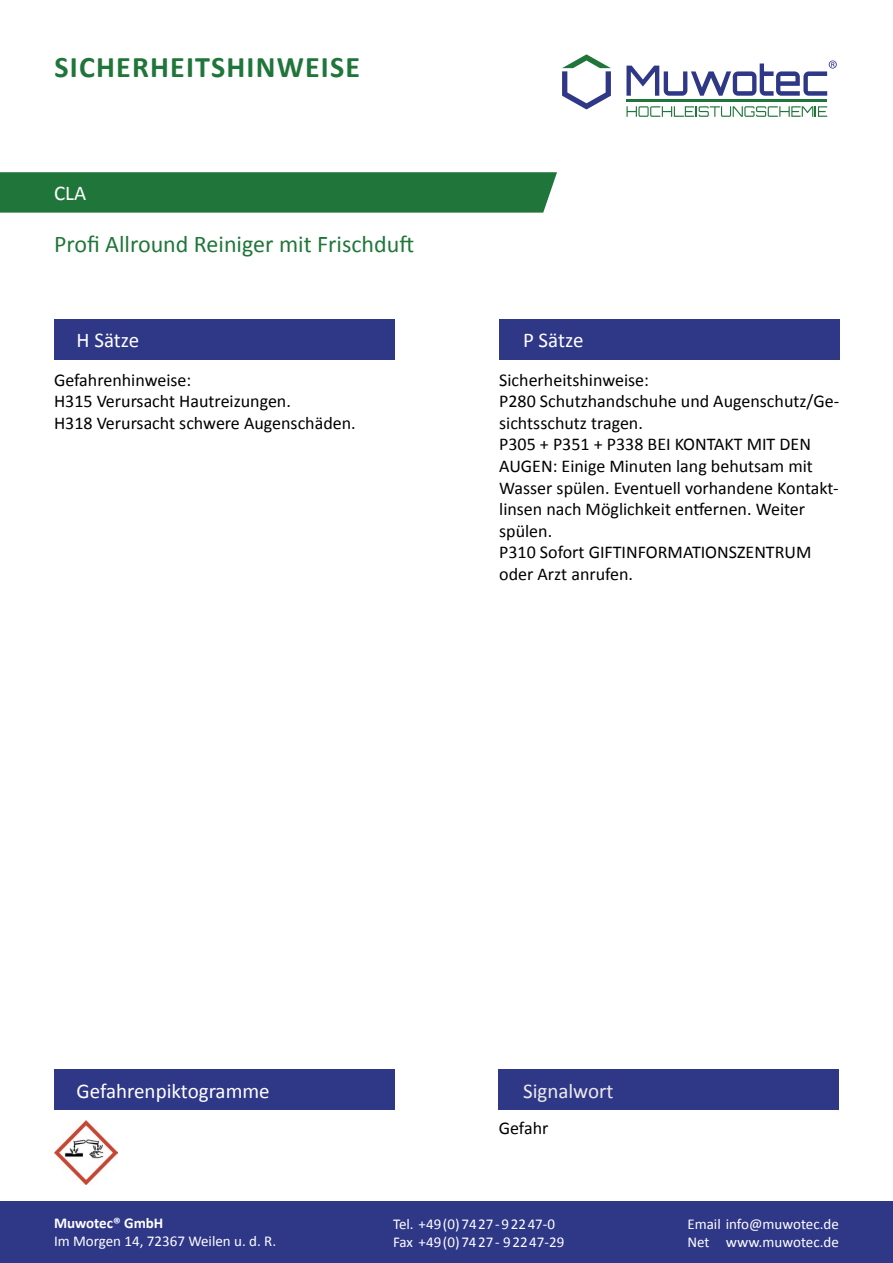
<style>
.page{position:relative;width:893px;height:1263px;background:#fff}
.page>*{position:absolute;margin:0;border:0;box-sizing:border-box;transform-origin:0 0}
.t1{font:700 30px "Calibri";letter-spacing:.04em;color:#20763a}
.t2{font:24px "Calibri";color:#20763a}
.t3{font:21px "Calibri";color:#fff}
.t4{font:21px "Calibri";color:#ececec}
.t5{font:18px/21.6px "Calibri";color:#000}
.t6{font:15px/18px "Calibri";color:#fff}
.t7{font:700 15px "Calibri";color:#fff}
</style>
<div class="page">
<div style="left:54px;top:319px;width:340px;height:40px;background:#2f3787"></div>
<div style="left:499px;top:319px;width:340px;height:40px;background:#2f3787"></div>
<div style="left:499px;top:1069px;width:340px;height:41px;background:#2f3787"></div>
<div style="left:0;top:172px;width:557px;height:41px;background:#20763a"></div>
<div style="left:54px;top:1069px;width:340px;height:41px;background:#2f3787"></div>
<svg style="left:562px;top:54px;width:49px;height:55px"></svg>
<hr style="left:626px;top:100px;width:201px;height:2px;background:#20763a">
<svg style="left:626px;top:106px;width:201px;height:11px"></svg>
<svg style="left:626px;top:60px;width:211px;height:36px"></svg>
<img style="left:54px;top:1120px;width:64px;height:64px">
<div style="left:0;top:1201px;width:893px;height:62px;background:#2f3787"></div>
<h1 class="t1" style="left:55px;top:48px;width:307px">SICHERHEITSHINWEISE</h1>
<p class="t3" style="left:54px;top:180px;width:34px">CLA</p>
<h2 class="t2" style="left:54px;top:229px;width:362px">Profi Allround Reiniger mit Frischduft</h2>
<p class="t3" style="left:77px;top:327px;width:64px">H Sätze</p>
<p class="t3" style="left:523px;top:327px;width:62px">P Sätze</p>
<p class="t5" style="left:54px;top:368px;width:303px">Gefahrenhinweise:<br>H315 Verursacht Hautreizungen.<br>H318 Verursacht schwere Augenschäden.</p>
<p class="t5" style="left:499px;top:368px;width:342px">Sicherheitshinweise:<br>P280 Schutzhandschuhe und Augenschutz/Ge&shy;sichtsschutz tragen.<br>P305 + P351 + P338 BEI KONTAKT MIT DEN<br>AUGEN: Einige Minuten lang behutsam mit<br>Wasser spülen. Eventuell vorhandene Kontakt&shy;linsen nach Möglichkeit entfernen. Weiter spülen.<br>P310 Sofort GIFTINFORMATIONSZENTRUM oder Arzt anrufen.</p>
<p class="t3" style="left:77px;top:1077px;width:195px">Gefahrenpiktogramme</p>
<p class="t7" style="left:54px;top:1213px;width:111px">Muwotec® GmbH</p>
<p class="t6" style="left:54px;top:1231px;width:224px">Im Morgen 14, 72367 Weilen u. d. R.</p>
<p class="t4" style="left:523px;top:1077px;width:92px">Signalwort</p>
<p class="t5" style="left:499px;top:1116px;width:51px">Gefahr</p>
<p class="t6" style="left:393px;top:1214px;width:173px">Tel. +49(0)7427-92247-0<br>Fax +49(0)7427- 92247-29</p>
<p class="t6" style="left:687px;top:1214px;width:153px">Email info@muwotec.de<br>Net www.muwotec.de</p>
</div>
